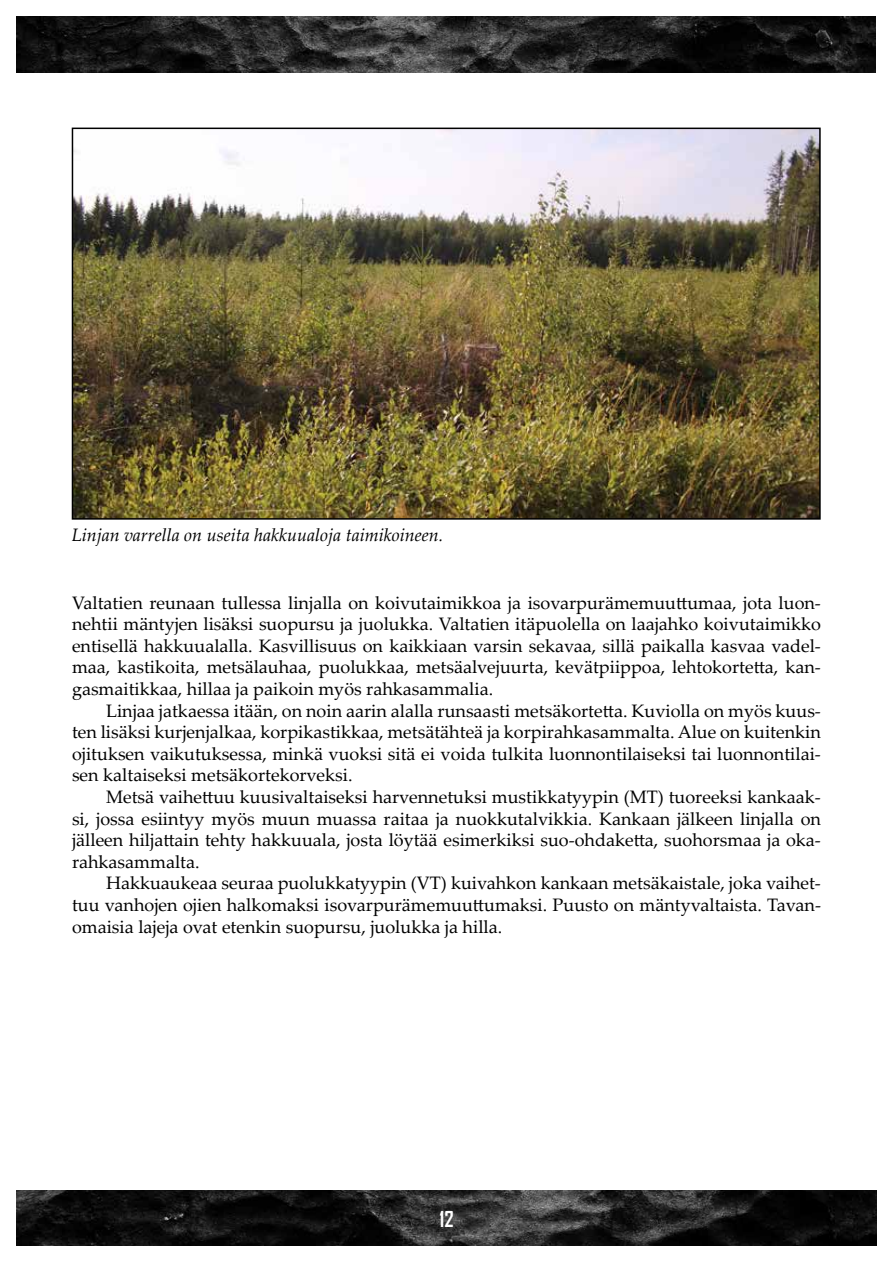
<style>
.page{position:relative;width:893px;height:1263px;background:#fff}
.page>*{position:absolute;margin:0;border:0;box-sizing:border-box;transform-origin:0 0}
.t1{font:700 21px "Agency FB";color:#fff}
.t2{font:18px/21.6px "Palatino Linotype";color:#000;text-align:justify}
.t3{font:italic 18px "Palatino Linotype";color:#000}
</style>
<div class="page">
<img style="left:17px;top:1191px;width:859px;height:55px">
<img style="left:17px;top:17px;width:859px;height:55px">
<img style="left:75px;top:131px;width:743px;height:386px">
<div style="left:72px;top:128px;width:749px;height:392px;border:2px solid #000"></div>
<p class="t3" style="left:72px;top:522px;width:373px">Linjan varrella on useita hakkuualoja taimikoineen.</p>
<p class="t2" style="left:72px;top:591px;width:750px">Valtatien reunaan tullessa linjalla on koivutaimikkoa ja isovarpurämemuuttumaa, jota luon&shy;nehtii mäntyjen lisäksi suopursu ja juolukka. Valtatien itäpuolella on laajahko koivutaimikko entisellä hakkuualalla. Kasvillisuus on kaikkiaan varsin sekavaa, sillä paikalla kasvaa vadel&shy;maa, kastikoita, metsälauhaa, puolukkaa, metsäalvejuurta, kevätpiippoa, lehtokortetta, kan&shy;gasmaitikkaa, hillaa ja paikoin myös rahkasammalia.</p>
<p class="t2" style="left:72px;top:699px;width:750px;text-indent:34px">Linjaa jatkaessa itään, on noin aarin alalla runsaasti metsäkortetta. Kuviolla on myös kuus&shy;ten lisäksi kurjenjalkaa, korpikastikkaa, metsätähteä ja korpirahkasammalta. Alue on kuitenkin ojituksen vaikutuksessa, minkä vuoksi sitä ei voida tulkita luonnontilaiseksi tai luonnontilai&shy;sen kaltaiseksi metsäkortekorveksi.</p>
<p class="t2" style="left:72px;top:785px;width:750px;text-indent:34px">Metsä vaihettuu kuusivaltaiseksi harvennetuksi mustikkatyypin (MT) tuoreeksi kankaak&shy;si, jossa esiintyy myös muun muassa raitaa ja nuokkutalvikkia. Kankaan jälkeen linjalla on jälleen hiljattain tehty hakkuuala, josta löytää esimerkiksi suo-ohdaketta, suohorsmaa ja oka&shy;rahkasammalta.</p>
<p class="t2" style="left:72px;top:872px;width:750px;text-indent:34px">Hakkuaukeaa seuraa puolukkatyypin (VT) kuivahkon kankaan metsäkaistale, joka vaihet&shy;tuu vanhojen ojien halkomaksi isovarpurämemuuttumaksi. Puusto on mäntyvaltaista. Tavan&shy;omaisia lajeja ovat etenkin suopursu, juolukka ja hilla.</p>
<p class="t1" style="left:439px;top:1206px;width:16px">12</p>
</div>
